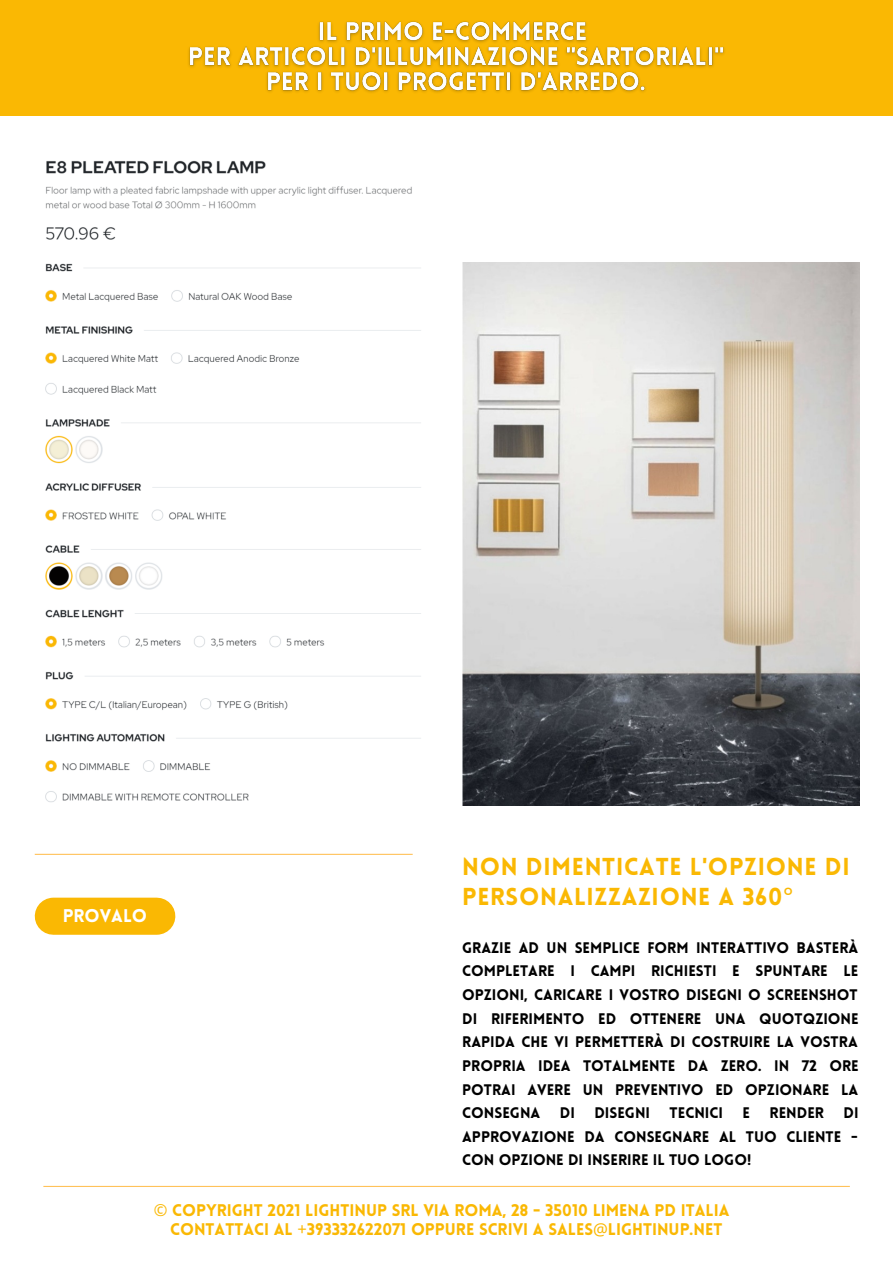
<style>
.page{position:relative;width:893px;height:1264px;background:#fff}
.page>*{position:absolute;margin:0;border:0;box-sizing:border-box;transform-origin:0 0}
.t1{font:900 24px/30.3px "Lovelo";letter-spacing:.03em;color:#fab803}
.t2{font:900 18px "Lovelo";color:#fff}
.t3{font:900 16.5px/19px "Lovelo";color:#fab803;text-align:center}
.t4{font:900 15px/23.5px "Lovelo";color:#000;text-align:justify}
.s1{font-family:"Noto Sans";font-weight:400}
</style>
<div class="page">
<div style="left:0;top:0;width:892px;height:116px;background:#fab803"></div>
<hr style="left:43px;top:1185px;width:806px;height:1px;background:#ffc25a">
<hr style="left:35px;top:853px;width:377px;height:2px;background:#ffc25a">
<div style="left:53px;top:897px;width:104px;height:37px;background:#fab803"></div>
<img style="left:45px;top:160px;width:376px;height:642px">
<img style="left:462px;top:263px;width:397px;height:543px">
<img style="left:188px;top:21px;width:537px;height:72px">
<p class="t2" style="left:63px;top:908px;width:86px">PROVALO</p>
<h1 class="t1" style="left:462px;top:854px;width:389px">NON DIMENTICATE L'OPZIONE DI<br>PERSONALIZZAZIONE A 360<span class="s1">°</span></h1>
<p class="t4" style="left:462px;top:937px;width:398px">GRAZIE AD UN SEMPLICE FORM INTERATTIVO BASTERÀ COMPLETARE I CAMPI RICHIESTI E SPUNTARE LE OPZIONI, CARICARE I VOSTRO DISEGNI O SCREENSHOT DI RIFERIMENTO ED OTTENERE UNA QUOTQZIONE RAPIDA CHE VI PERMETTERÀ DI COSTRUIRE LA VOSTRA PROPRIA IDEA TOTALMENTE DA ZERO. IN 72 ORE POTRAI AVERE UN PREVENTIVO ED OPZIONARE LA CONSEGNA</p>
<p class="t4" style="left:559px;top:1102px;width:17px">DI</p>
<p class="t4" style="left:594px;top:1102px;width:57px">DISEGNI</p>
<p class="t4" style="left:669px;top:1102px;width:55px">TECNICI</p>
<p class="t4" style="left:742px;top:1102px;width:9px">E</p>
<p class="t4" style="left:769px;top:1102px;width:56px">RENDER</p>
<p class="t4" style="left:462px;top:1102px;width:398px;text-indent:381px">DI APPROVAZIONE DA CONSEGNARE AL TUO CLIENTE - CON OPZIONE DI INSERIRE IL TUO LOGO!</p>
<p class="t3" style="left:154px;top:1202px;width:577px"><span class="s1">©</span> COPYRIGHT 2021 LIGHTINUP SRL VIA ROMA, 28 - 35010 LIMENA PD ITALIA<br>CONTATTACI AL <span class="s1">+</span>393332622071 OPPURE SCRIVI A SALES<span class="s1">@</span>LIGHTINUP.NET</p>
</div>
